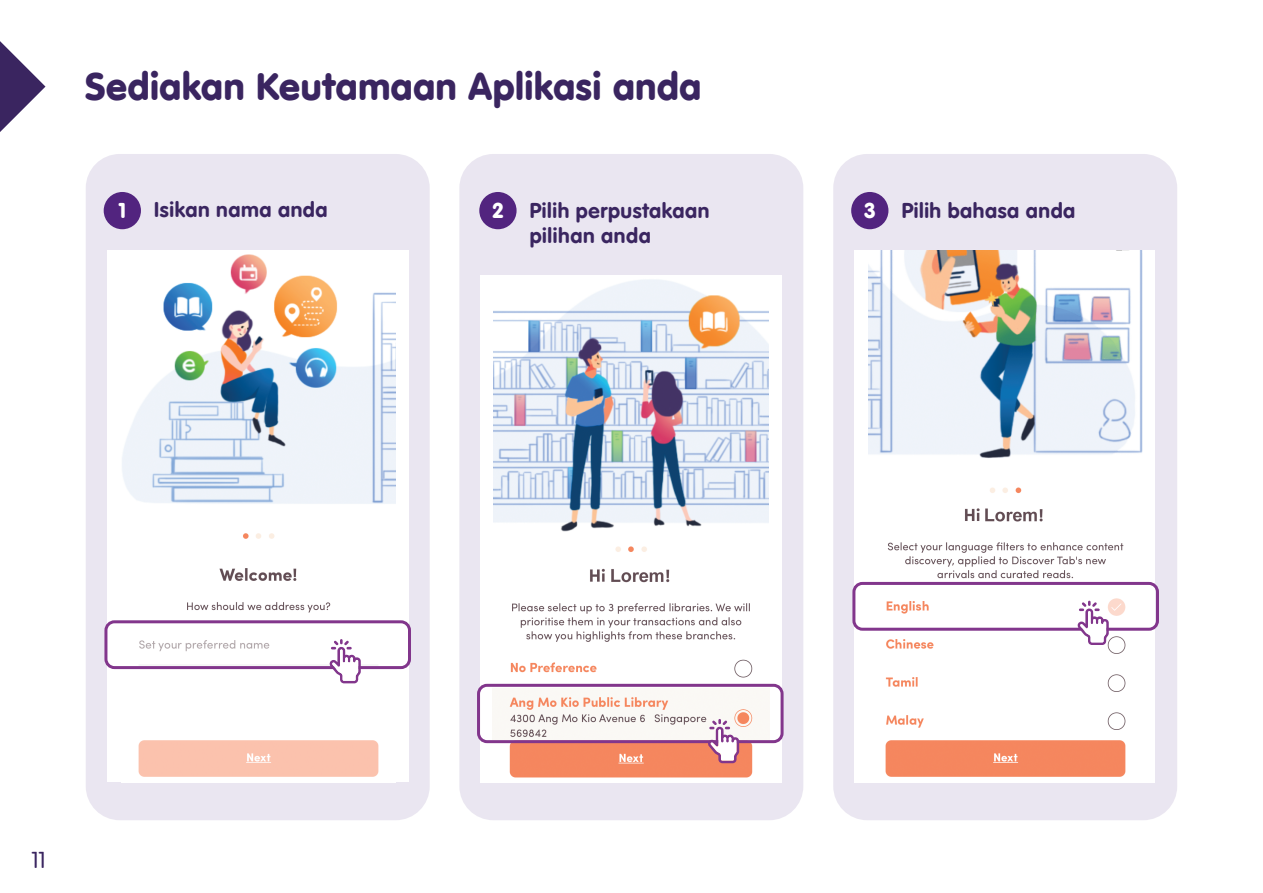
<style>
.page{position:relative;width:1263px;height:893px;background:#fff}
.page>*{position:absolute;margin:0;border:0;box-sizing:border-box;transform-origin:0 0}
.t1{font:900 37.5px "VAG Rounded Black S Si";letter-spacing:.025em;color:#3a2560}
.t2{font:300 22.5px "VAG Rounded";color:#3a2560}
.t3{font:21px/25.2px "VAG Rounded Bold";letter-spacing:.03em;color:#3a2560}
.t4{font:900 21px "VAG Rounded Black S Si";color:#fff}
</style>
<div class="page">
<div style="left:86px;top:154px;width:344px;height:666px;background:#eae6f1;border-radius:34px"></div>
<div style="left:459px;top:154px;width:344px;height:666px;background:#eae6f1;border-radius:34px"></div>
<div style="left:833px;top:154px;width:344px;height:666px;background:#eae6f1;border-radius:34px"></div>
<div style="left:854px;top:250px;width:301px;height:532px;background:#fff"></div>
<img style="left:868px;top:250px;width:274px;height:244px">
<img style="left:868px;top:508px;width:274px;height:269px">
<div style="left:481px;top:275px;width:301px;height:507px;background:#fff"></div>
<img style="left:493px;top:568px;width:276px;height:210px">
<img style="left:494px;top:279px;width:274px;height:253px">
<img style="left:615px;top:546px;width:32px;height:6px">
<svg style="left:0;top:41px;width:45px;height:91px"></svg>
<div style="left:479px;top:192px;width:38px;height:37px;background:#52247f;border-radius:50%"></div>
<div style="left:851px;top:192px;width:37px;height:37px;background:#52247f;border-radius:50%"></div>
<div style="left:104px;top:192px;width:37px;height:37px;background:#52247f;border-radius:50%"></div>
<div style="left:107px;top:250px;width:301px;height:532px;background:#fff"></div>
<img style="left:122px;top:254px;width:274px;height:523px">
<div style="left:104px;top:620px;width:307px;height:49px;border:3px solid #82368c;border-radius:9px"></div>
<svg style="left:329px;top:639px;width:32px;height:44px"></svg>
<div style="left:852px;top:582px;width:307px;height:49px;border:3px solid #82368c;border-radius:9px"></div>
<svg style="left:1077px;top:601px;width:32px;height:44px"></svg>
<div style="left:477px;top:684px;width:306px;height:59px;border:3px solid #82368c;border-radius:9px"></div>
<svg style="left:708px;top:719px;width:31px;height:44px"></svg>
<h1 class="t1" style="left:86px;top:63px;width:617px">Sediakan Keutamaan Aplikasi anda</h1>
<p class="t4" style="left:119px;top:198px;width:8px">1</p>
<p class="t3" style="left:154px;top:197px;width:175px">Isikan nama anda</p>
<p class="t4" style="left:864px;top:198px;width:12px">3</p>
<p class="t3" style="left:902px;top:198px;width:175px">Pilih bahasa anda</p>
<p class="t4" style="left:493px;top:198px;width:12px">2</p>
<p class="t3" style="left:530px;top:198px;width:181px">Pilih perpustakaan pilihan anda</p>
<p class="t2" style="left:31px;top:847px;width:16px">11</p>
</div>
